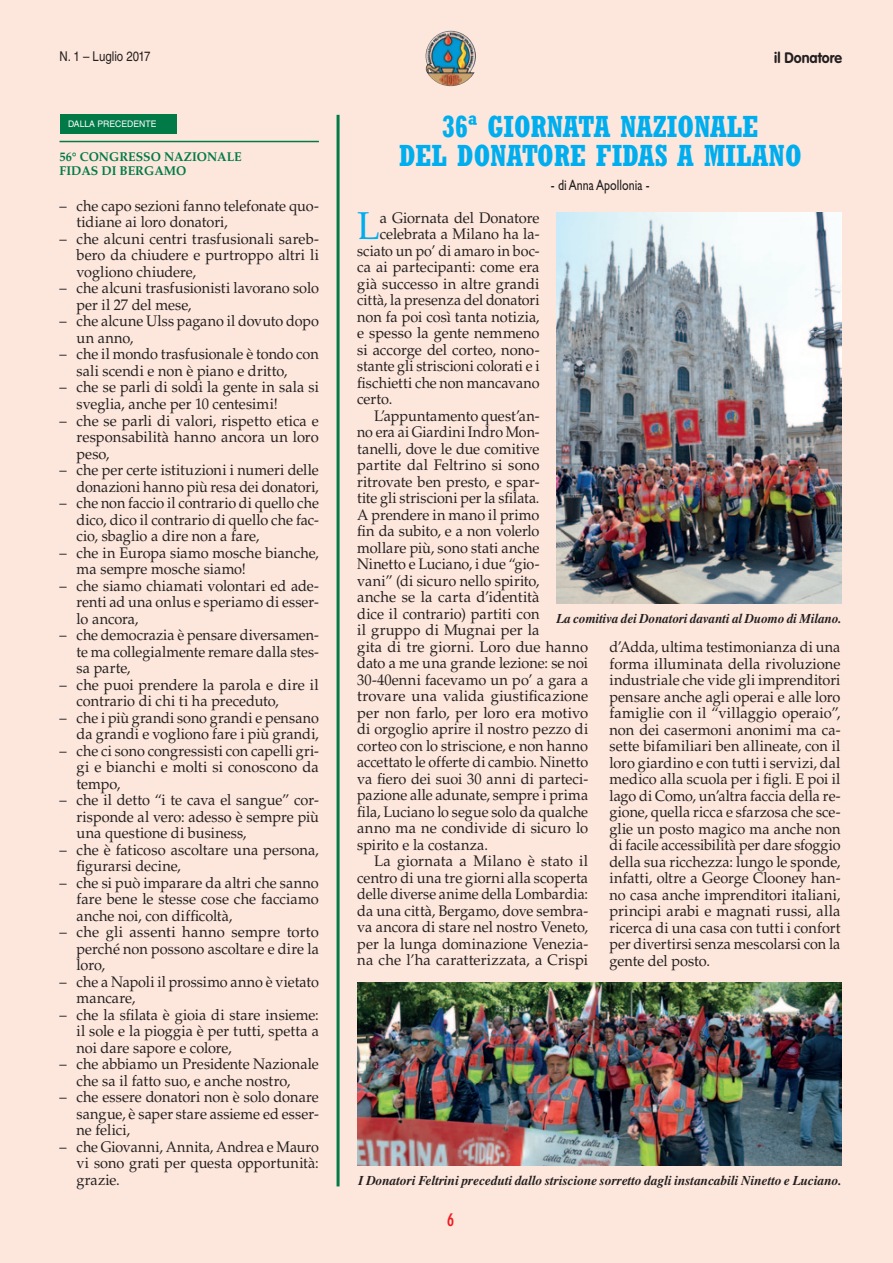
<style>
.page{position:relative;width:893px;height:1263px;background:#fde7dc}
.page>*{position:absolute;margin:0;border:0;box-sizing:border-box;transform-origin:0 0}
.t1{font:38.85px "Palatino LT Std";color:#00aeef;scale:.95 1}
.t2{font:700 condensed 30px/28.5px "Rockwell";color:#00aeef;text-align:center}
.t3{font:700 condensed 18px "DIN Neuzeit Grotesk Std";color:#ee1d23;scale:.96 1}
.t4{font:15.3px/16.5px "Palatino LT Std";color:#231f20;text-align:justify;scale:.94 1}
.t5{font:15.3px/16.5px "Palatino LT Std";color:#231f20;scale:.95 1}
.t6{font:15.3px/16.5px "Palatino LT Std";color:#231f20;text-align:justify;scale:.96 1}
.t7{font:15.3px/16.5px "Palatino LT Std";color:#231f20;text-align:justify}
.t8{font:15.3px "Palatino LT Std";color:#231f20;scale:.93 1}
.t9{font:15px "Gill Sans Std";color:#231f20;scale:.8 1}
.t10{font:700 15px "VAG Rounded Std";color:#231f20;scale:.95 1}
.t11{font:italic 700 13.5px "Times LT Std";color:#231f20}
.t12{font:13.5px "Helvetica LT Std";color:#231f20;scale:.85 1}
.t13{font:700 12.75px/14.1px "Palatino LT Std";color:#017a47;scale:.96 1}
.t14{font:9px "Helvetica LT Std";color:#fff;scale:.96 1}
</style>
<div class="page">
<img style="left:357px;top:982px;width:485px;height:183px">
<div style="left:60px;top:115px;width:116px;height:19px;background:#017a47"></div>
<hr style="left:60px;top:141px;width:259px;height:1px;background:#017a47">
<hr style="left:337px;top:115px;width:3px;height:1071px;background:#017a47">
<img style="left:557px;top:213px;width:285px;height:391px">
<img style="left:425px;top:31px;width:51px;height:55px">
<p class="t12" style="left:60px;top:48px;width:109px">N. 1 – LUGLIO 2017</p>
<p class="t10" style="left:774px;top:48px;width:73px">il Donatore</p>
<p class="t14" style="left:68px;top:119px;width:13px">DALLA</p>
<p class="t14" style="left:97px;top:119px;width:63px">PRECEDENTE</p>
<h2 class="t2" style="left:399px;top:112px;width:404px">36ª GIORNATA NAZIONALE<br>DEL DONATORE FIDAS A MILANO</h2>
<p class="t9" style="left:551px;top:177px;width:125px">- di Anna Apollonia -</p>
<p class="t13" style="left:60px;top:150px;width:191px">56° CONGRESSO NAZIONALE<br>FIDAS DI BERGAMO</p>
<p class="t5" style="left:77px;top:198px;width:257px;text-indent:-17px">– che capo sezioni fanno telefonate quo&shy;tidiane ai loro donatori,</p>
<p class="t6" style="left:77px;top:231px;width:254px;text-indent:-17px">– che alcuni centri trasfusionali sareb&shy;bero da chiudere e purtroppo altri li vogliono chiudere,</p>
<p class="t5" style="left:77px;top:280px;width:257px;text-indent:-17px">– che alcuni trasfusionisti lavorano solo per il 27 del mese,</p>
<p class="t4" style="left:77px;top:313px;width:259px;text-indent:-17px">– che alcune Ulss pagano il dovuto dopo un anno,</p>
<p class="t5" style="left:77px;top:346px;width:257px;text-indent:-17px">– che il mondo trasfusionale è tondo con sali scendi e non è piano e dritto,</p>
<p class="t5" style="left:77px;top:379px;width:257px;text-indent:-17px">– che se parli di soldi la gente in sala si sveglia, anche per 10 centesimi!</p>
<p class="t6" style="left:77px;top:412px;width:254px;text-indent:-17px">– che se parli di valori, rispetto etica e responsabilità hanno ancora un loro peso,</p>
<p class="t5" style="left:60px;top:462px;width:274px;text-align:right">– che per certe istituzioni i numeri delle donazioni hanno più resa dei donatori,</p>
<p class="t4" style="left:77px;top:495px;width:259px;text-indent:-17px">– che non faccio il contrario di quello che dico, dico il contrario di quello che fac&shy;cio, sbaglio a dire non a fare,</p>
<p class="t5" style="left:77px;top:544px;width:257px;text-indent:-17px">– che in Europa siamo mosche bianche, ma sempre mosche siamo!</p>
<p class="t5" style="left:77px;top:577px;width:257px;text-align:justify;text-indent:-17px">– che siamo chiamati volontari ed ade&shy;renti ad una onlus e speriamo di esser&shy;lo ancora,</p>
<p class="t4" style="left:77px;top:627px;width:259px;text-indent:-17px">– che democrazia è pensare diversamen&shy;te ma collegialmente remare dalla stes&shy;sa parte,</p>
<p class="t6" style="left:77px;top:676px;width:254px;text-indent:-17px">– che puoi prendere la parola e dire il contrario di chi ti ha preceduto,</p>
<p class="t4" style="left:60px;top:709px;width:277px;text-align:right">– che i più grandi sono grandi e pensano da grandi e vogliono fare i più grandi,</p>
<p class="t4" style="left:77px;top:742px;width:259px;text-indent:-17px">– che ci sono congressisti con capelli gri&shy;gi e bianchi e molti si conoscono da tempo,</p>
<p class="t5" style="left:77px;top:792px;width:257px;text-align:justify;text-indent:-17px">– che il detto “i te cava el sangue” cor&shy;risponde al vero: adesso è sempre più una questione di business,</p>
<p class="t6" style="left:77px;top:841px;width:254px;text-indent:-17px">– che è faticoso ascoltare una persona, figurarsi decine,</p>
<p class="t5" style="left:77px;top:874px;width:257px;text-align:justify;text-indent:-17px">– che si può imparare da altri che sanno fare bene le stesse cose che facciamo anche noi, con difficoltà,</p>
<p class="t7" style="left:77px;top:924px;width:244px;text-indent:-17px">– che gli assenti hanno sempre torto perché non possono ascoltare e dire la loro,</p>
<p class="t4" style="left:77px;top:973px;width:259px;text-indent:-17px">– che a Napoli il prossimo anno è vietato mancare,</p>
<p class="t5" style="left:77px;top:1006px;width:257px;text-align:justify;text-indent:-17px">– che la sfilata è gioia di stare insieme: il sole e la pioggia è per tutti, spetta a noi dare sapore e colore,</p>
<p class="t5" style="left:77px;top:1056px;width:257px;text-indent:-17px">– che abbiamo un Presidente Nazionale che sa il fatto suo, e anche nostro,</p>
<p class="t5" style="left:77px;top:1089px;width:257px;text-align:justify;text-indent:-17px">– che essere donatori non è solo donare sangue, è saper stare assieme ed esser&shy;ne felici,</p>
<p class="t4" style="left:77px;top:1138px;width:259px;text-indent:-17px">– che Giovanni, Annita, Andrea e Mauro vi sono grati per questa opportunità: grazie.</p>
<h1 class="t1" style="left:357px;top:203px;width:25px">L</h1>
<p class="t6" style="left:380px;top:209px;width:168px">a Giornata del Donatore</p>
<p class="t5" style="left:380px;top:226px;width:170px">celebrata a Milano ha la-</p>
<p class="t8" style="left:357px;top:241px;width:198px">sciato un po’ di amaro in boc-</p>
<p class="t6" style="left:357px;top:259px;width:191px">ca ai partecipanti: come era</p>
<p class="t6" style="left:357px;top:275px;width:191px">già successo in altre grandi</p>
<p class="t4" style="left:357px;top:292px;width:195px">città, la presenza del donatori</p>
<p class="t5" style="left:357px;top:308px;width:194px">non fa poi così tanta notizia,</p>
<p class="t6" style="left:357px;top:325px;width:191px">e spesso la gente nemmeno</p>
<p class="t6" style="left:357px;top:341px;width:191px">si accorge del corteo, nono-</p>
<p class="t8" style="left:357px;top:357px;width:197px">stante gli striscioni colorati e i</p>
<p class="t4" style="left:357px;top:374px;width:195px">fischietti che non mancavano</p>
<p class="t5" style="left:357px;top:391px;width:39px">certo.</p>
<p class="t5" style="left:374px;top:407px;width:176px">L’appuntamento quest’an-</p>
<p class="t8" style="left:357px;top:423px;width:198px">no era ai Giardini Indro Mon-</p>
<p class="t5" style="left:357px;top:440px;width:193px">tanelli, dove le due comitive</p>
<p class="t7" style="left:357px;top:457px;width:184px">partite dal Feltrino si sono</p>
<p class="t6" style="left:357px;top:473px;width:191px">ritrovate ben presto, e spar-</p>
<p class="t4" style="left:357px;top:490px;width:195px">tite gli striscioni per la sfilata.</p>
<p class="t5" style="left:357px;top:506px;width:193px">A prendere in mano il primo</p>
<p class="t5" style="left:357px;top:523px;width:193px">fin da subito, e a non volerlo</p>
<p class="t5" style="left:357px;top:539px;width:193px">mollare più, sono stati anche</p>
<p class="t4" style="left:357px;top:556px;width:196px">Ninetto e Luciano, i due “gio-</p>
<p class="t5" style="left:357px;top:572px;width:193px">vani” (di sicuro nello spirito,</p>
<p class="t7" style="left:357px;top:589px;width:184px">anche se la carta d’identità</p>
<p class="t6" style="left:357px;top:605px;width:191px">dice il contrario) partiti con</p>
<p class="t7" style="left:357px;top:622px;width:184px">il gruppo di Mugnai per la</p>
<p class="t7" style="left:357px;top:638px;width:233px">gita di tre giorni. Loro due hanno</p>
<p class="t5" style="left:357px;top:655px;width:245px">dato a me una grande lezione: se noi</p>
<p class="t5" style="left:357px;top:671px;width:245px">30-40enni facevamo un po’ a gara a</p>
<p class="t7" style="left:357px;top:688px;width:232px">trovare una valida giustificazione</p>
<p class="t7" style="left:357px;top:704px;width:233px">per non farlo, per loro era motivo</p>
<p class="t5" style="left:357px;top:721px;width:245px">di orgoglio aprire il nostro pezzo di</p>
<p class="t5" style="left:357px;top:737px;width:245px">corteo con lo striscione, e non hanno</p>
<p class="t4" style="left:357px;top:754px;width:247px">accettato le offerte di cambio. Ninetto</p>
<p class="t5" style="left:357px;top:770px;width:245px">va fiero dei suoi 30 anni di parteci-</p>
<p class="t4" style="left:357px;top:787px;width:247px">pazione alle adunate, sempre i prima</p>
<p class="t4" style="left:357px;top:803px;width:247px">fila, Luciano lo segue solo da qualche</p>
<p class="t7" style="left:357px;top:820px;width:232px">anno ma ne condivide di sicuro lo</p>
<p class="t5" style="left:357px;top:836px;width:139px">spirito e la costanza.</p>
<p class="t7" style="left:374px;top:853px;width:216px">La giornata a Milano è stato il</p>
<p class="t5" style="left:357px;top:869px;width:245px">centro di una tre giorni alla scoperta</p>
<p class="t4" style="left:357px;top:886px;width:247px">delle diverse anime della Lombardia:</p>
<p class="t5" style="left:357px;top:902px;width:245px">da una città, Bergamo, dove sembra-</p>
<p class="t5" style="left:357px;top:919px;width:245px">va ancora di stare nel nostro Veneto,</p>
<p class="t6" style="left:357px;top:935px;width:242px">per la lunga dominazione Venezia-</p>
<p class="t7" style="left:357px;top:952px;width:233px">na che l’ha caratterizzata, a Crispi</p>
<p class="t11" style="left:557px;top:610px;width:287px">La comitiva dei Donatori davanti al Duomo di Milano.</p>
<p class="t4" style="left:609px;top:639px;width:247px">d’Adda, ultima testimonianza di una forma illuminata della rivoluzione industriale che vide gli imprenditori pensare anche agli operai e alle loro famiglie con il “villaggio operaio”, non dei casermoni anonimi ma ca&shy;sette bifamiliari ben allineate, con il loro giardino e con tutti i servizi, dal medico alla scuola per i figli. E poi il lago di Como, un’altra faccia della re&shy;gione, quella ricca e sfarzosa che sce&shy;glie un posto magico ma anche non di facile accessibilità per dare sfoggio della sua ricchezza: lungo le sponde, infatti, oltre a George Clooney han&shy;no casa anche imprenditori italiani, principi arabi e magnati russi, alla ricerca di una casa con tutti i confort per divertirsi senza mescolarsi con la gente del posto.</p>
<p class="t11" style="left:359px;top:1172px;width:485px">I Donatori Feltrini preceduti dallo striscione sorretto dagli instancabili Ninetto e Luciano.</p>
<p class="t3" style="left:447px;top:1209px;width:9px">6</p>
</div>
